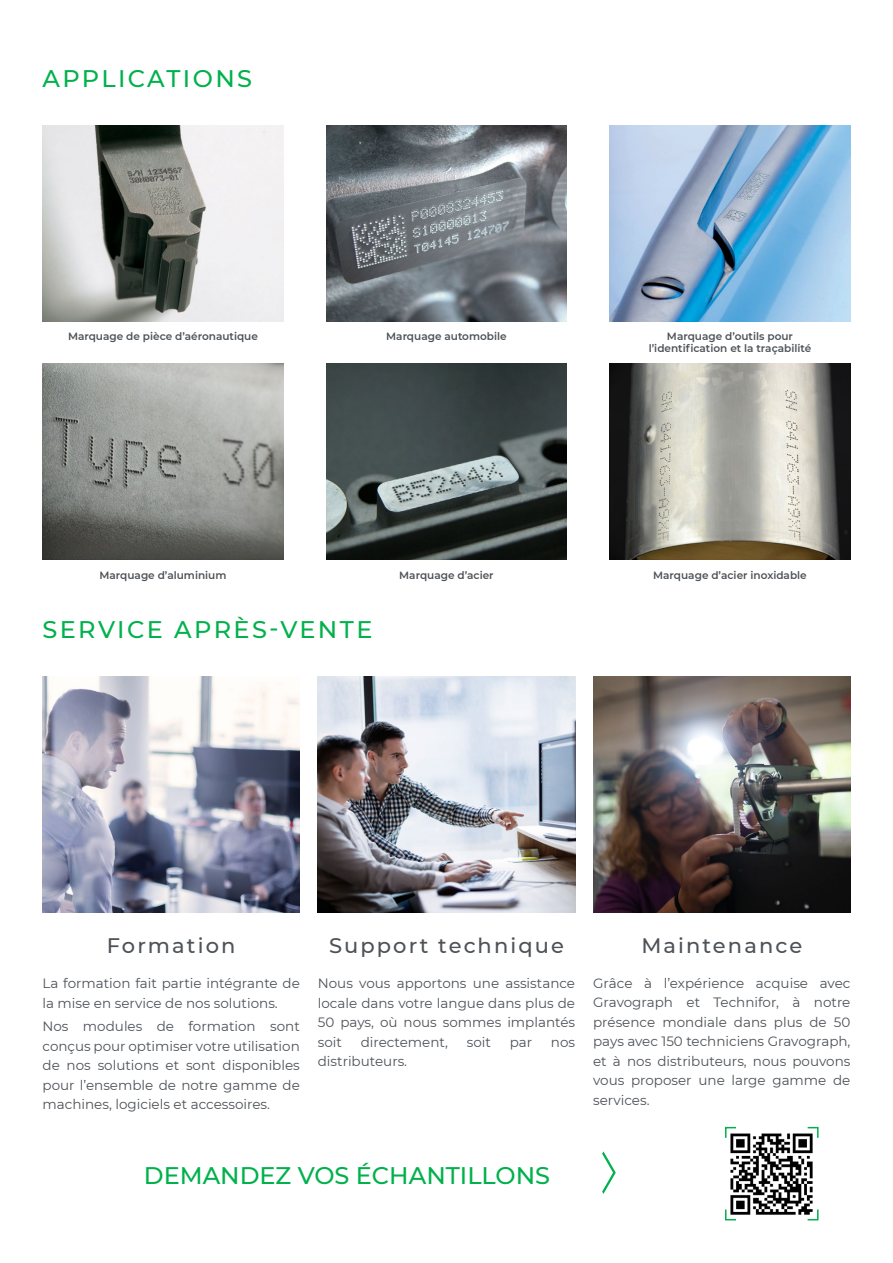
<style>
.page{position:relative;width:893px;height:1263px;background:#fff}
.page>*{position:absolute;margin:0;border:0;box-sizing:border-box;transform-origin:0 0}
.t1{font:500 24px "Montserrat";letter-spacing:.085em;color:#00b14c}
.t2{font:500 24px "Montserrat";color:#00b14c}
.t3{font:500 21px "Montserrat";letter-spacing:.1em;color:#4d5257}
.t4{font:13.5px/19.5px "Montserrat";color:#4d5257;text-align:justify}
.t5{font:600 10.5px/12px "Montserrat";color:#4d5257;text-align:center}
</style>
<div class="page">
<svg style="left:602px;top:1151px;width:14px;height:43px"></svg>
<svg style="left:725px;top:1126px;width:11px;height:12px"></svg>
<svg style="left:725px;top:1209px;width:11px;height:12px"></svg>
<svg style="left:807px;top:1126px;width:12px;height:12px"></svg>
<svg style="left:807px;top:1209px;width:12px;height:12px"></svg>
<img style="left:43px;top:676px;width:257px;height:236px">
<img style="left:318px;top:676px;width:257px;height:236px">
<img style="left:593px;top:676px;width:257px;height:236px">
<img style="left:43px;top:126px;width:240px;height:195px">
<img style="left:609px;top:126px;width:241px;height:195px">
<img style="left:326px;top:126px;width:241px;height:195px">
<img style="left:326px;top:364px;width:241px;height:195px">
<img style="left:43px;top:364px;width:240px;height:195px">
<img style="left:609px;top:364px;width:241px;height:195px">
<img style="left:730px;top:1132px;width:83px;height:84px">
<h1 class="t1" style="left:43px;top:62px;width:211px">APPLICATIONS</h1>
<p class="t5" style="left:68px;top:330px;width:191px">Marquage de pièce d’aéronautique</p>
<p class="t5" style="left:386px;top:330px;width:122px">Marquage automobile</p>
<p class="t5" style="left:649px;top:330px;width:164px">Marquage d’outils pour l’identification et la traçabilité</p>
<p class="t5" style="left:100px;top:569px;width:128px">Marquage d’aluminium</p>
<p class="t5" style="left:653px;top:569px;width:155px">Marquage d’acier inoxidable</p>
<h1 class="t1" style="left:43px;top:612px;width:331px">SERVICE APRÈS-VENTE</h1>
<p class="t5" style="left:399px;top:569px;width:96px">Marquage d’acier</p>
<h2 class="t3" style="left:107px;top:931px;width:130px">Formation</h2>
<h2 class="t3" style="left:329px;top:931px;width:236px">Support technique</h2>
<h2 class="t3" style="left:641px;top:931px;width:162px">Maintenance</h2>
<p class="t4" style="left:318px;top:973px;width:259px">Nous vous apportons une assistance locale dans votre langue dans plus de 50 pays, où nous sommes implantés soit</p>
<p class="t4" style="left:593px;top:973px;width:259px">Grâce à l’expérience acquise avec Gravograph et Technifor, à notre présence mondiale dans plus de 50 pays avec 150 techniciens Gravograph, et à nos distributeurs, nous pouvons vous proposer une large gamme de services.</p>
<p class="t4" style="left:43px;top:973px;width:259px">La formation fait partie intégrante de la mise en service de nos solutions.</p>
<p class="t4" style="left:43px;top:1016px;width:259px">Nos modules de formation sont conçus pour optimiser votre utilisation de nos solutions et sont disponibles pour l’ensemble de notre gamme de machines, logiciels et accessoires.</p>
<p class="t4" style="left:361px;top:1031px;width:89px">directement,</p>
<p class="t4" style="left:467px;top:1031px;width:26px">soit</p>
<p class="t4" style="left:510px;top:1031px;width:24px">par</p>
<p class="t4" style="left:551px;top:1031px;width:26px">nos</p>
<p class="t4" style="left:318px;top:1051px;width:91px">distributeurs.</p>
<h1 class="t2" style="left:144px;top:1159px;width:408px">DEMANDEZ VOS ÉCHANTILLONS</h1>
</div>
